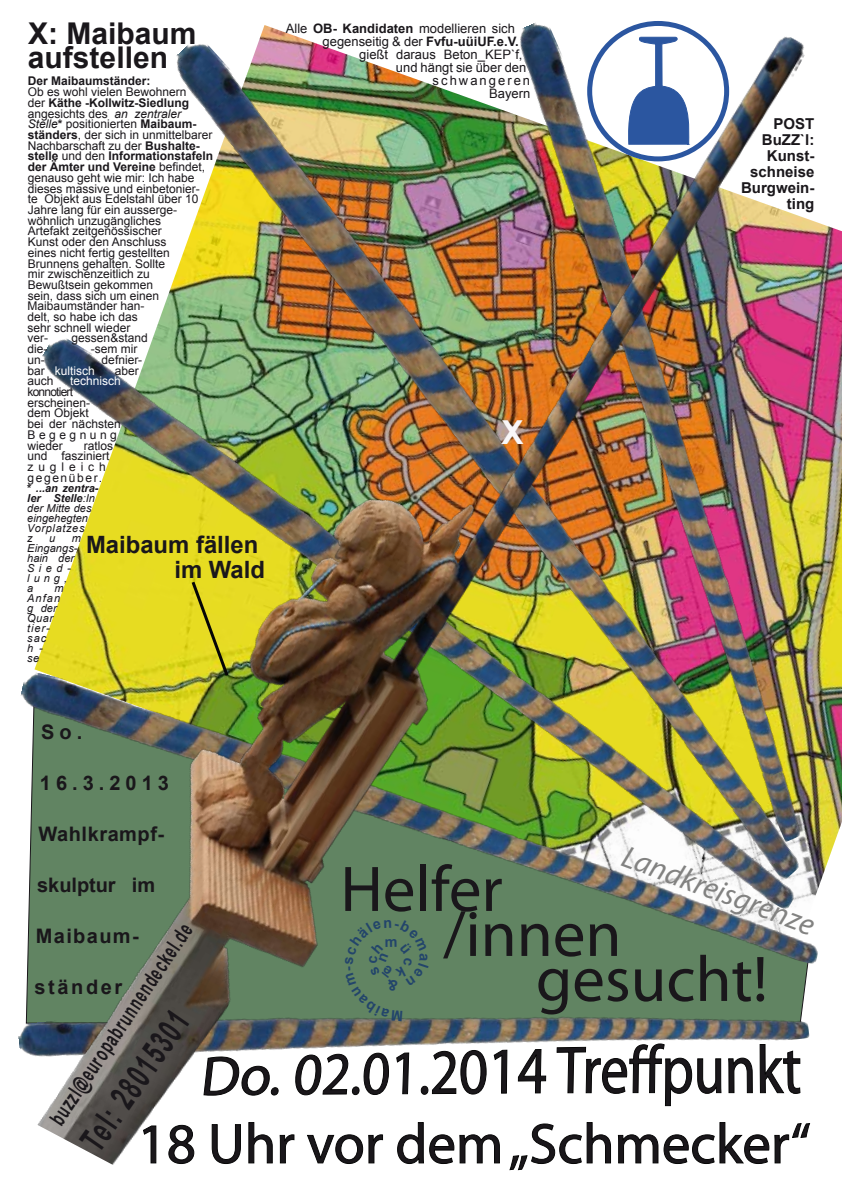
<style>
.page{position:relative;width:842px;height:1191px;background:#fff}
.page>*{position:absolute;margin:0;border:0;box-sizing:border-box;transform-origin:0 0}
.t1{font:65px "Myriad Pro";color:#1a171b}
.t2{font:700 34.7px "Arial";color:#1a171b;scale:.63 1}
.t3{font:700 33px "Arial";color:#f9f7f9}
.t4{font:italic 31.1px "Myriad Pro";color:#828281}
.t5{font:700 30px/24px "Arial";color:#1a171b}
.t6{font:700 23.9px/25.5px "Arial";color:#1a171b;text-align:right}
.t7{font:700 21.5px "Arial";color:#1a171b;scale:.63 1}
.t8{font:700 20px "Arial";letter-spacing:.045em;color:#1a171b}
.t9{font:700 20px "Arial";letter-spacing:.025em;color:#1a171b}
.t10{font:700 20px "Arial";letter-spacing:-.005em;color:#1a171b}
.t11{font:700 20px "Arial";letter-spacing:.07em;color:#1a171b}
.t12{font:700 20px "Arial";letter-spacing:.13em;color:#1a171b}
.t13{font:700 15px/16px "Arial";color:#1a171b;text-align:right}
.t14{font:700 13.4px "Arial";color:#1a171b}
.t15{font:13px "Arial";color:#1a171b}
.t16{font:13px "Arial";letter-spacing:.155em;color:#1a171b}
.t17{font:12px/10.7px "Arial";color:#1a171b}
.t18{font:12px "Arial";color:#fff}
.t19{font:700 12px "Arial";color:#1a171b}
.t20{font:italic 11px/10px "Arial";letter-spacing:.01em;color:#1a171b}
.t21{font:italic 11px/10px "Arial";letter-spacing:.085em;color:#1a171b}
.s1{font-weight:700}
.s2{font-style:italic}
.s3{color:#1a171b}
.s4{font-weight:700;font-style:normal}
</style>
<div class="page">
<img style="left:809px;top:219px;width:33px;height:623px">
<img style="left:18px;top:21px;width:791px;height:1144px">
<svg style="left:203px;top:1055px;width:67px;height:41px"></svg>
<div style="left:271px;top:1087px;width:7px;height:8px;background:#1a171b;border-radius:3px"></div>
<div style="left:271px;top:1087px;width:8px;height:8px;border:1px solid #060606;border-radius:3px"></div>
<svg style="left:142px;top:1125px;width:15px;height:38px"></svg>
<svg style="left:168px;top:1124px;width:27px;height:40px"></svg>
<svg style="left:211px;top:1123px;width:30px;height:41px"></svg>
<svg style="left:248px;top:1121px;width:25px;height:42px"></svg>
<svg style="left:189px;top:578px;width:42px;height:101px;background:#cfc620"></svg>
<div style="left:587px;top:21px;width:142px;height:140px;border:5px solid #2b56a0;border-radius:50%"></div>
<svg style="left:627px;top:37px;width:65px;height:107px"></svg>
<svg style="left:279px;top:839px;width:532px;height:332px"></svg>
<h3 class="t5" style="left:28px;top:23px;width:170px">X: Maibaum aufstellen</h3>
<p class="t19" style="left:28px;top:73px;width:124px">Der Maibaumständer:</p>
<p class="t17" style="left:28px;top:87px;width:187px">Ob es wohl vielen Bewohnern<br>der <span class="s1">Käthe -Kollwitz-Siedlung </span>angesichts des <span class="s2">an zentraler<br>Stelle</span><span class="s1">*</span> positionierten <span class="s1">Maibaum&shy;ständers</span>, der sich in unmittelbarer<br>Nachbarschaft zu der <span class="s1">Bushalte&shy;stelle</span> und den <span class="s1">Informationstafeln der Ämter und Vereine</span> befindet, genauso geht wie mir: Ich habe dieses massive und einbetonier-<br>te Objekt aus Edelstahl über 10<br>Jahre lang für ein ausserge&shy;wöhnlich unzugängliches<br>Artefakt zeitgenössischer<br>Kunst oder den Anschluss<br>eines nicht fertig gestellten<br>Brunnens gehalten. Sollte<br>mir zwischenzeitlich zu<br>Bewußtsein gekommen<br>sein, dass sich um einen<br>Maibaumständer han-<br>delt, so habe ich das<br>sehr schnell wieder<br>ver-</p>
<p class="t17" style="left:72px;top:333px;width:78px">gessen&amp;stand</p>
<p class="t17" style="left:28px;top:344px;width:22px">die-</p>
<p class="t17" style="left:91px;top:344px;width:48px">-sem mir</p>
<p class="t17" style="left:28px;top:354px;width:19px">un-</p>
<p class="t17" style="left:102px;top:354px;width:42px">defnier-</p>
<p class="t18" style="left:28px;top:362px;width:69px"><span class="s3">bar</span> kultisch</p>
<p class="t17" style="left:115px;top:365px;width:26px">aber</p>
<p class="t17" style="left:28px;top:376px;width:28px">auch</p>
<p class="t18" style="left:70px;top:373px;width:52px">technisch</p>
<p class="t17" style="left:27px;top:386px;width:95px">konnotiert erscheinen-<br>dem Objekt<br>bei der nächsten<br>Begegnung wieder</p>
<p class="t17" style="left:27px;top:440px;width:87px;text-indent:56px">ratlos und fasziniert zugleich gegenüber.</p>
<p class="t20" style="left:27px;top:483px;width:73px"><span class="s4">*</span> <span class="s1">...an zentra&shy;ler Stelle</span>:In der Mitte des eingehegten<br>Vorplatzes<br>z</p>
<h3 class="t6" style="left:86px;top:532px;width:180px">Maibaum fällen im Wald</h3>
<p class="t20" style="left:27px;top:533px;width:55px;text-indent:45px">m<br>Eingangs&shy;hain der<br>Sied&shy;lung,<br>a</p>
<p class="t20" style="left:49px;top:533px;width:8px">u</p>
<p class="t21" style="left:27px;top:583px;width:38px;text-indent:27px">m<br>Anfan g der<br>Quar tier&shy;sac<br>h -<br>se</p>
<p class="t15" style="left:286px;top:20px;width:231px">Alle <span class="s1">OB- Kandidaten</span> modellieren sich</p>
<p class="t15" style="left:323px;top:33px;width:198px">gegenseitig &amp; der <span class="s1">Fvfu-uüiUF.e.V.</span></p>
<p class="t15" style="left:359px;top:46px;width:165px">gießt daraus Beton_KEP`f,</p>
<p class="t15" style="left:396px;top:59px;width:132px">und hängt sie über den</p>
<p class="t16" style="left:433px;top:72px;width:99px">schwangeren</p>
<p class="t15" style="left:489px;top:85px;width:43px">Bayern</p>
<h3 class="t3" style="left:501px;top:410px;width:24px">X</h3>
<p class="t13" style="left:741px;top:116px;width:75px">POST<br>BuZZ`l:<br>Kunst&shy;schneise<br>Burgwein&shy;ting</p>
<h3 class="t8" style="left:41px;top:718px;width:43px">So.</h3>
<h3 class="t8" style="left:40px;top:769px;width:130px">16.3.2013</h3>
<h3 class="t9" style="left:39px;top:820px;width:127px">Wahlkrampf-</h3>
<h3 class="t10" style="left:37px;top:871px;width:119px">skulptur im</h3>
<h3 class="t11" style="left:36px;top:922px;width:104px">Maibaum-</h3>
<h3 class="t12" style="left:35px;top:973px;width:89px">ständer</h3>
<h3 class="t7" style="left:43px;top:1114px;width:378px;rotate:-56deg">buzzl@europabrunnendeckel.de</h3>
<p class="t14" style="left:45px;top:1118px;width:237px;rotate:-55deg">buzzl@europabrunnendeckel.de</p>
<h2 class="t2" style="left:70px;top:1133px;width:258px;rotate:-55deg">Tel: 28015301</h2>
<h3 class="t4" style="left:629px;top:837px;width:204px;rotate:20deg">Landkreisgrenze</h3>
<h1 class="t1" style="left:340px;top:849px;width:164px">Helfer</h1>
<h1 class="t1" style="left:443px;top:894px;width:180px">/innen</h1>
<h1 class="t1" style="left:536px;top:939px;width:233px">gesucht!</h1>
</div>
